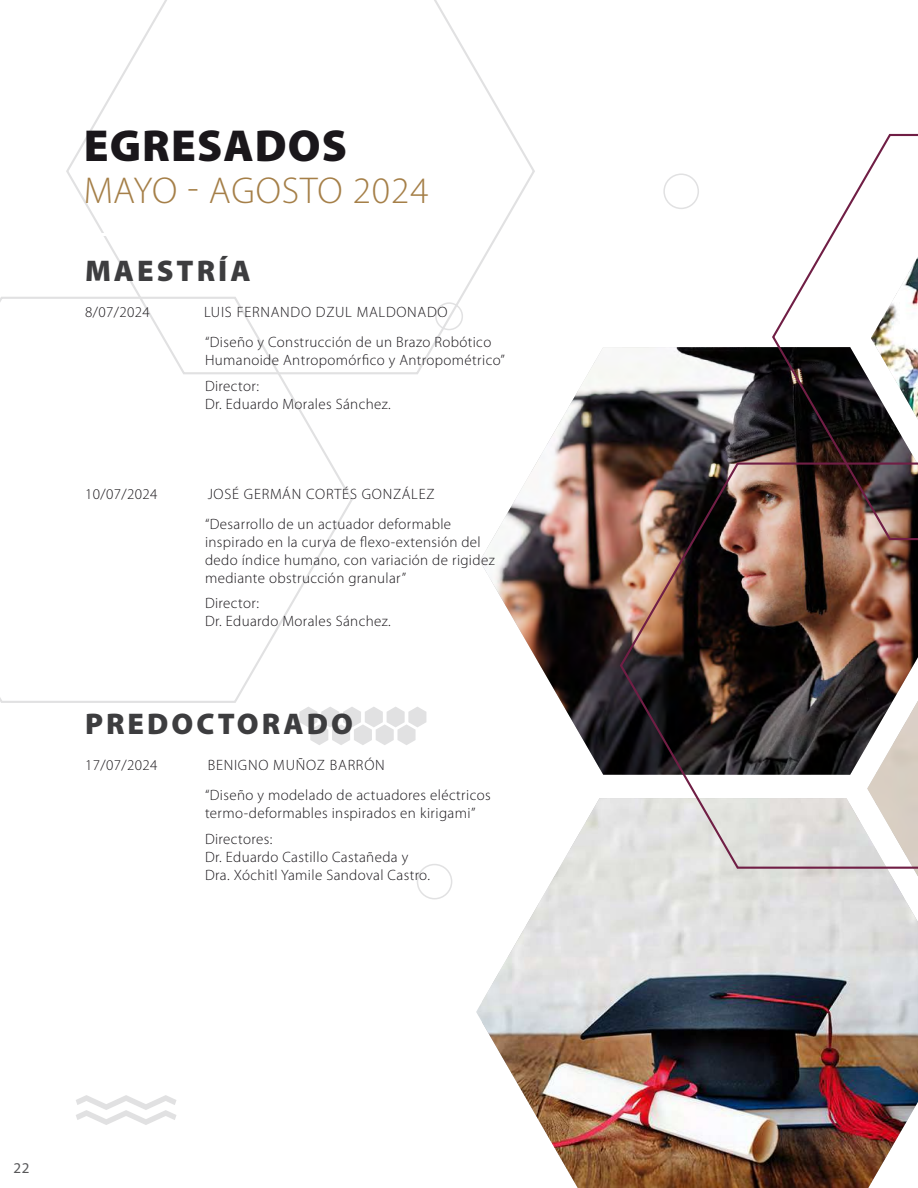
<style>
.page{position:relative;width:918px;height:1188px;background:#fff}
.page>*{position:absolute;margin:0;border:0;box-sizing:border-box;transform-origin:0 0}
.t1{font:900 45px "Myriad Pro";letter-spacing:.025em;color:#1a171b}
.t2{font:300 37.5px "Myriad Pro";letter-spacing:.025em;color:#a57f48}
.t3{font:900 30px "Myriad Pro";letter-spacing:.1em;color:#3d3d3f}
.t4{font:300 15px/18px "Myriad Pro";letter-spacing:.025em;color:#1a171b}
.t5{font:15px "Myriad Pro";color:#58585a}
</style>
<div class="page">
<svg style="left:76px;top:1095px;width:101px;height:30px"></svg>
<div style="left:417px;top:864px;width:35px;height:35px;border:2px solid #e1e1e2;border-radius:50%"></div>
<div style="left:663px;top:173px;width:36px;height:36px;border:2px solid #e1e1e2;border-radius:50%"></div>
<svg style="left:299px;top:707px;width:127px;height:38px"></svg>
<img style="left:480px;top:347px;width:291px;height:428px">
<img style="left:476px;top:798px;width:442px;height:390px">
<svg style="left:771px;top:133px;width:147px;height:328px"></svg>
<img style="left:619px;top:461px;width:299px;height:409px">
<svg style="left:66px;top:0;width:470px;height:375px"></svg>
<svg style="left:0;top:295px;width:354px;height:408px"></svg>
<hr style="left:84px;top:234px;width:212px;height:2px;background:#fff">
<svg style="left:189px;top:189px;width:9px;height:2px"></svg>
<h1 class="t1" style="left:84px;top:120px;width:265px">EGRESADOS</h1>
<h2 class="t2" style="left:84px;top:170px;width:347px">MAYO AGOSTO 2024</h2>
<h3 class="t3" style="left:85px;top:254px;width:167px">MAESTRÍA</h3>
<p class="t4" style="left:85px;top:304px;width:66px">8/07/2024</p>
<p class="t4" style="left:204px;top:298px;width:289px;line-height:30px">LUIS FERNANDO DZUL MALDONADO “Diseño y Construcción de un Brazo Robótico</p>
<p class="t4" style="left:205px;top:348px;width:301px;line-height:25.5px">Humanoide Antropomórfico y Antropométrico”<br>Director:</p>
<p class="t4" style="left:205px;top:395px;width:187px">Dr. Eduardo Morales Sánchez.</p>
<p class="t4" style="left:85px;top:485px;width:74px">10/07/2024</p>
<p class="t4" style="left:205px;top:479px;width:248px;line-height:30px">JOSÉ GERMÁN CORTÉS GONZÁLEZ “Desarrollo de un actuador deformable</p>
<p class="t4" style="left:205px;top:533px;width:291px">inspirado en la curva de flexo-extensión del dedo índice humano, con variación de rigidez mediante obstrucción granular”</p>
<p class="t4" style="left:205px;top:595px;width:187px">Director:<br>Dr. Eduardo Morales Sánchez.</p>
<h3 class="t3" style="left:85px;top:707px;width:269px">PREDOCTORADO</h3>
<p class="t4" style="left:85px;top:757px;width:74px">17/07/2024</p>
<p class="t4" style="left:205px;top:751px;width:287px;line-height:30px">BENIGNO MUÑOZ BARRÓN<br>“Diseño y modelado de actuadores eléctricos</p>
<p class="t4" style="left:205px;top:801px;width:272px;line-height:25.5px">termo-deformables inspirados en kirigami”<br>Directores:</p>
<p class="t4" style="left:205px;top:848px;width:226px">Dr. Eduardo Castillo Castañeda y<br>Dra. Xóchitl Yamile Sandoval Castro.</p>
<p class="t5" style="left:14px;top:1158px;width:17px">22</p>
</div>
